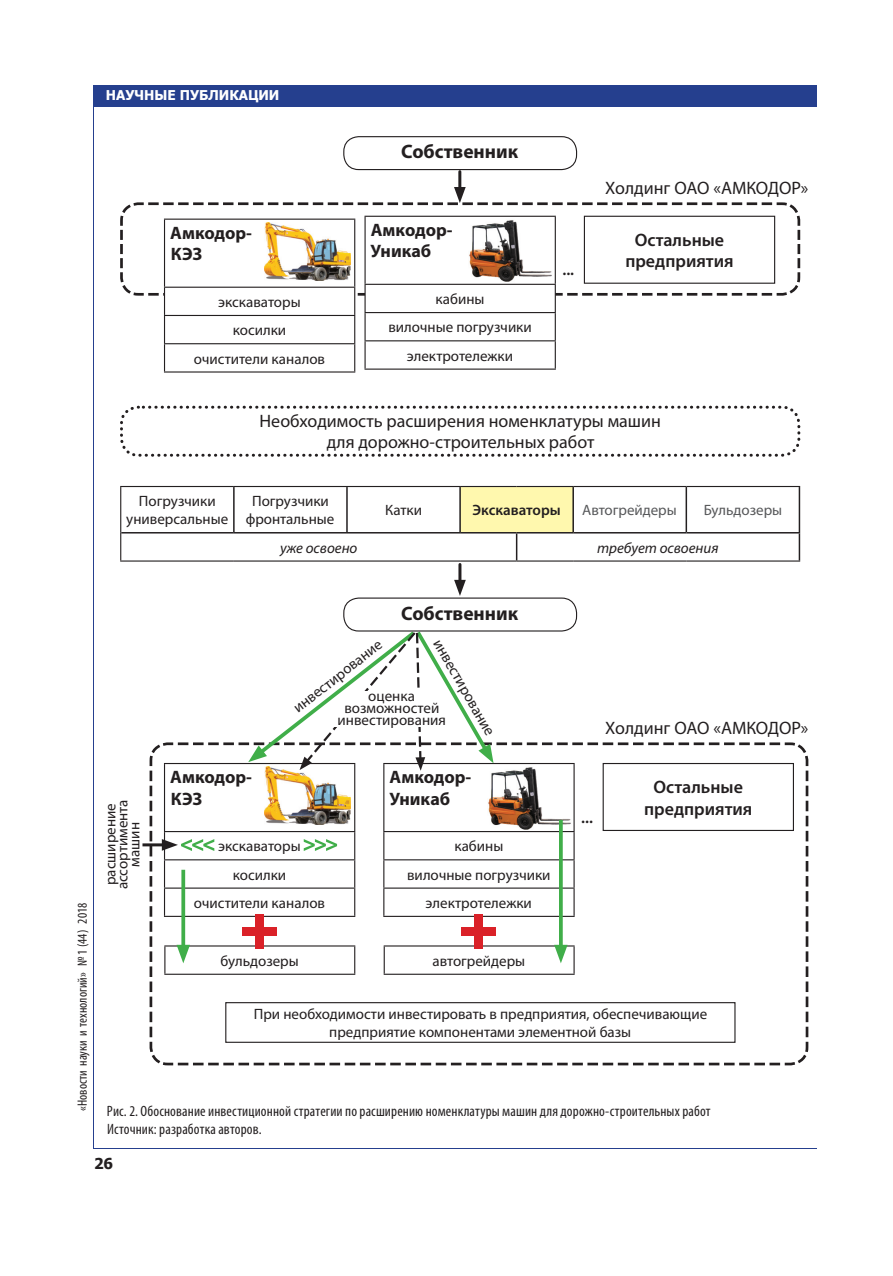
<style>
.page{position:relative;width:893px;height:1276px;background:#fff}
.page>*{position:absolute;margin:0;border:0;box-sizing:border-box;transform-origin:0 0}
.t1{font:700 19.5px "Myriad Pro";color:#231f20}
.t2{font:18px/21px "Myriad Pro";color:#231f20;text-align:center}
.t3{font:700 18px/21.6px "Myriad Pro";color:#231f20}
.t4{font:600 18px/21.6px "Myriad Pro";color:#231f20;text-align:center}
.t5{font:600 16.5px "Myriad Pro";color:#231f20}
.t6{font:15px/28.2px "Myriad Pro";color:#231f20;text-align:center}
.t7{font:condensed 15px/18px "Myriad Pro";letter-spacing:.01em;color:#231f20}
.t8{font:italic 15px "Myriad Pro";color:#231f20}
.t9{font:15px "Myriad Pro";color:#57585a}
.t10{font:600 15px "Myriad Pro";color:#231f20}
.t11{font:700 15px "Tahoma";color:#231f20}
.t12{font:condensed 13.5px "Myriad Pro";color:#231f20}
.t13{font:700 13.5px "Tahoma";color:#fff}
</style>
<div class="page">
<div style="left:94px;top:85px;width:722px;height:21px;background:#253f8e"></div>
<hr style="left:94px;top:1147px;width:722px;height:1px;background:#253f8e">
<hr style="left:94px;top:85px;width:1px;height:1063px;background:#253f8e">
<svg style="left:148px;top:742px;width:661px;height:324px"></svg>
<div style="left:225px;top:1002px;width:510px;height:41px;border:1px solid #231f20"></div>
<svg style="left:120px;top:202px;width:681px;height:94px"></svg>
<div style="left:343px;top:136px;width:234px;height:34px;border:1px solid #231f20;border-radius:15px"></div>
<hr style="left:458px;top:172px;width:3px;height:21px;background:#231f20">
<svg style="left:146px;top:187px;width:626px;height:18px"></svg>
<hr style="left:458px;top:564px;width:3px;height:21px;background:#231f20">
<svg style="left:454px;top:580px;width:12px;height:16px"></svg>
<div style="left:120px;top:406px;width:680px;height:51px;border:3px dashed #231f20;border-radius:17px"></div>
<div style="left:460px;top:486px;width:113px;height:47px;background:#fff8ae"></div>
<hr style="left:233px;top:487px;width:2px;height:45px;background:#231f20">
<hr style="left:346px;top:487px;width:2px;height:45px;background:#231f20">
<hr style="left:459px;top:487px;width:2px;height:45px;background:#231f20">
<hr style="left:572px;top:487px;width:2px;height:45px;background:#231f20">
<hr style="left:686px;top:487px;width:1px;height:45px;background:#231f20">
<hr style="left:799px;top:487px;width:1px;height:45px;background:#231f20">
<hr style="left:121px;top:532px;width:113px;height:1px;background:#231f20">
<hr style="left:234px;top:532px;width:113px;height:1px;background:#231f20">
<hr style="left:347px;top:532px;width:113px;height:1px;background:#231f20">
<hr style="left:460px;top:532px;width:57px;height:1px;background:#231f20">
<hr style="left:517px;top:532px;width:56px;height:1px;background:#231f20">
<svg style="left:516px;top:533px;width:1px;height:27px"></svg>
<hr style="left:573px;top:532px;width:113px;height:1px;background:#231f20">
<hr style="left:686px;top:532px;width:114px;height:1px;background:#231f20">
<svg style="left:799px;top:533px;width:1px;height:27px"></svg>
<hr style="left:120px;top:486px;width:114px;height:1px;background:#231f20">
<hr style="left:120px;top:487px;width:1px;height:46px;background:#231f20">
<hr style="left:234px;top:486px;width:113px;height:1px;background:#231f20">
<hr style="left:347px;top:486px;width:113px;height:1px;background:#231f20">
<hr style="left:460px;top:486px;width:57px;height:1px;background:#231f20">
<hr style="left:517px;top:486px;width:56px;height:1px;background:#231f20">
<hr style="left:573px;top:486px;width:113px;height:1px;background:#231f20">
<hr style="left:686px;top:486px;width:114px;height:1px;background:#231f20">
<svg style="left:120px;top:533px;width:1px;height:27px"></svg>
<hr style="left:120px;top:560px;width:114px;height:1px;background:#231f20">
<hr style="left:234px;top:560px;width:113px;height:1px;background:#231f20">
<hr style="left:347px;top:560px;width:113px;height:1px;background:#231f20">
<hr style="left:460px;top:560px;width:57px;height:1px;background:#231f20">
<hr style="left:517px;top:560px;width:56px;height:1px;background:#231f20">
<hr style="left:573px;top:560px;width:113px;height:1px;background:#231f20">
<hr style="left:686px;top:560px;width:114px;height:1px;background:#231f20">
<svg style="left:148px;top:216px;width:626px;height:156px"></svg>
<hr style="left:364px;top:368px;width:192px;height:2px;background:#231f20">
<img style="left:264px;top:222px;width:86px;height:58px">
<img style="left:469px;top:218px;width:84px;height:65px">
<div style="left:343px;top:597px;width:234px;height:34px;border:1px solid #231f20;border-radius:15px"></div>
<hr style="left:142px;top:843px;width:26px;height:3px;background:#231f20">
<svg style="left:149px;top:627px;width:631px;height:412px"></svg>
<div style="left:331px;top:701px;width:115px;height:25px;background:#fff"></div>
<div style="left:352px;top:691px;width:72px;height:12px;background:#fff"></div>
<p class="t13" style="left:106px;top:85px;width:175px">Научные публикации</p>
<p class="t3" style="left:170px;top:221px;width:83px">Амкодор-<br>КЭЗ</p>
<p class="t6" style="left:194px;top:288px;width:133px">экскаваторы косилки очистители каналов</p>
<h1 class="t1" style="left:401px;top:139px;width:118px">Собственник</h1>
<p class="t3" style="left:371px;top:218px;width:83px">Амкодор-<br>Уникаб</p>
<p class="t6" style="left:388px;top:285px;width:145px">кабины<br>вилочные погрузчики электротележки</p>
<p class="t5" style="left:562px;top:259px;width:13px">...</p>
<p class="t2" style="left:605px;top:177px;width:205px">Холдинг ОАО «АМКОДОР»</p>
<p class="t4" style="left:625px;top:228px;width:110px">Остальные предприятия</p>
<p class="t2" style="left:260px;top:411px;width:403px">Необходимость расширения номенклатуры машин для дорожно-строительных работ</p>
<p class="t6" style="left:126px;top:492px;width:103px;line-height:18px">Погрузчики универсальные</p>
<p class="t6" style="left:246px;top:492px;width:90px;line-height:18px">Погрузчики фронтальные</p>
<p class="t6" style="left:385px;top:496px;width:38px">Катки</p>
<p class="t10" style="left:472px;top:501px;width:90px">Экскаваторы</p>
<p class="t9" style="left:582px;top:501px;width:96px">Автогрейдеры</p>
<p class="t9" style="left:704px;top:501px;width:80px">Бульдозеры</p>
<p class="t8" style="left:280px;top:538px;width:79px">уже освоено</p>
<p class="t8" style="left:597px;top:538px;width:123px">требует освоения</p>
<p class="t12" style="left:74px;top:1111px;width:209px;rotate:-90deg">«Новости науки и технологий» № 1 (44) 2018</p>
<p class="t6" style="left:104px;top:889px;width:91px;line-height:12px;rotate:-90deg">расширение ассортимента машин</p>
<h1 class="t1" style="left:401px;top:600px;width:118px">Собственник</h1>
<p class="t6" style="left:450px;top:633px;width:109px;rotate:60deg">инвестирование</p>
<p class="t6" style="left:286px;top:698px;width:109px;rotate:-38deg">инвестирование</p>
<p class="t6" style="left:338px;top:689px;width:110px;line-height:12px">оценка возможностей инвестирования</p>
<p class="t3" style="left:170px;top:765px;width:83px">Амкодор-<br>КЭЗ</p>
<p class="t6" style="left:194px;top:832px;width:133px">экскаваторы косилки очистители каналов</p>
<p class="t3" style="left:389px;top:765px;width:83px">Амкодор-<br>Уникаб</p>
<p class="t6" style="left:407px;top:832px;width:145px">кабины<br>вилочные погрузчики электротележки</p>
<p class="t6" style="left:220px;top:946px;width:80px">бульдозеры</p>
<p class="t6" style="left:433px;top:946px;width:94px">автогрейдеры</p>
<p class="t2" style="left:605px;top:717px;width:205px">Холдинг ОАО «АМКОДОР»</p>
<p class="t5" style="left:581px;top:806px;width:13px">...</p>
<p class="t4" style="left:644px;top:775px;width:110px">Остальные предприятия</p>
<p class="t6" style="left:254px;top:1005px;width:455px;line-height:18px">При необходимости инвестировать в предприятия, обеспечивающие предприятие компонентами элементной базы</p>
<p class="t7" style="left:107px;top:1102px;width:605px">Рис. 2. Обоснование инвестиционной стратегии по расширению номенклатуры машин для дорожно-строительных работ<br>Источник: разработка авторов.</p>
<p class="t11" style="left:94px;top:1153px;width:21px">26</p>
</div>
